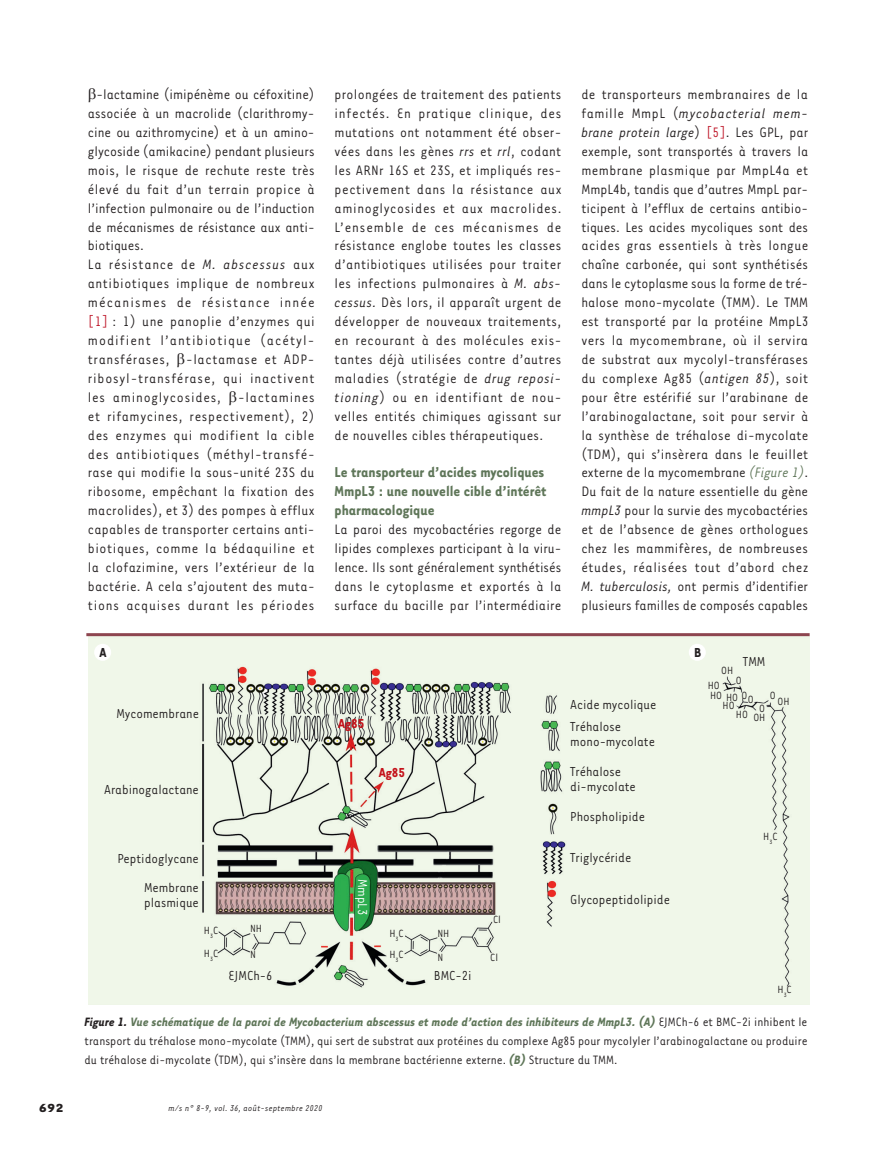
<style>
.page{position:relative;width:894px;height:1150px;background:#fff}
.page>*{position:absolute;margin:0;border:0;box-sizing:border-box;transform-origin:0 0}
.t1{font:700 16.5px/18.9px "Tarzana Narrow";color:#5f7659}
.t2{font:15.75px/18.9px "Tarzana Narrow";letter-spacing:.02em;color:#231f20;text-align:justify}
.t3{font:15px/30px "Tarzana Narrow";color:#231f20}
.t4{font:700 15px "Tarzana Narrow";color:#c4121a}
.t5{font:15px "Tarzana Narrow";color:#fff}
.t6{font:700 15px "Tarzana Narrow";color:#231f20}
.t7{font:13.95px/18.9px "Tarzana Narrow";color:#231f20;text-align:justify}
.t8{font:700 13.5px "Tarzana Wide";color:#231f20}
.t9{font:12px/11.4px "Tarzana Narrow";color:#231f20}
.t10{font:italic 9.75px "Tarzana Narrow";letter-spacing:.025em;color:#231f20}
.s1{font-style:italic}
.s2{color:#bf182a}
.s3{font-style:italic;color:#5f7659}
.s4{font-weight:700;font-style:italic}
.s5{font-weight:700;font-style:italic;color:#5f7659}
</style>
<div class="page">
<img style="left:88px;top:639px;width:721px;height:364px">
<div style="left:94px;top:643px;width:17px;height:17px;background:#fff;border-radius:50%"></div>
<div style="left:688px;top:643px;width:17px;height:17px;background:#fff;border-radius:50%"></div>
<hr style="left:86px;top:633px;width:723px;height:3px;background:#8d454f">
<p class="t2" style="left:88px;top:84px;width:228px;text-align:left;text-indent:9px">-lactamine (imipénème ou céfoxitine) associée à un macrolide (clarithromy&shy;cine ou azithromycine) et à un amino&shy;glycoside (amikacine) pendant plusieurs mois, le risque de rechute reste très élevé du fait d’un terrain propice à l’infection pulmonaire ou de l’induction de mécanismes de résistance aux anti&shy;biotiques.<br>La résistance de <span class="s1">M. abscessus</span> aux antibiotiques implique de nombreux mécanismes de résistance innée <span class="s2">[1]</span> : 1) une panoplie d’enzymes qui modifient l’antibiotique (acétyl&shy;transférases, -lactamase et ADP&shy;ribosyl-transférase, qui inactivent les aminoglycosides, -lactamines et rifamycines, respectivement), 2) des enzymes qui modifient la cible des antibiotiques (méthyl-transfé- rase qui modifie la sous-unité 23S du ribosome, empêchant la fixation des macrolides), et 3) des pompes à efflux capables de transporter certains anti&shy;biotiques, comme la bédaquiline et la clofazimine, vers l’extérieur de la bactérie. A cela s’ajoutent des muta&shy;tions acquises durant les périodes</p>
<p class="t2" style="left:334px;top:84px;width:228px">prolongées de traitement des patients infectés. En pratique clinique, des mutations ont notamment été obser&shy;vées dans les gènes <span class="s1">rrs</span> et <span class="s1">rrl</span>, codant les ARNr 16S et 23S, et impliqués res&shy;pectivement dans la résistance aux aminoglycosides et aux macrolides.<br>L’ensemble de ces mécanismes de résistance englobe toutes les classes d’antibiotiques utilisées pour traiter les infections pulmonaires à <span class="s1">M. abs&shy;cessus.</span> Dès lors, il apparaît urgent de développer de nouveaux traitements, en recourant à des molécules exis&shy;tantes déjà utilisées contre d’autres maladies (stratégie de <span class="s1">drug reposi&shy;tioning</span>) ou en identifiant de nou&shy;velles entités chimiques agissant sur de nouvelles cibles thérapeutiques.</p>
<p class="t1" style="left:334px;top:462px;width:213px">Le transporteur d’acides mycoliques<br>MmpL3 : une nouvelle cible d’intérêt pharmacologique</p>
<p class="t2" style="left:334px;top:519px;width:228px">La paroi des mycobactéries regorge de lipides complexes participant à la viru&shy;lence. Ils sont généralement synthétisés dans le cytoplasme et exportés à la surface du bacille par l’intermédiaire</p>
<p class="t2" style="left:581px;top:84px;width:228px">de transporteurs membranaires de la famille MmpL (<span class="s1">mycobacterial mem&shy;brane protein large</span>) <span class="s2">[5]</span>. Les GPL, par exemple, sont transportés à travers la membrane plasmique par MmpL4a et MmpL4b, tandis que d’autres MmpL par&shy;ticipent à l’efflux de certains antibio&shy;tiques. Les acides mycoliques sont des acides gras essentiels à très longue chaîne carbonée, qui sont synthétisés dans le cytoplasme sous la forme de tré- halose mono-mycolate (TMM). Le TMM est transporté par la protéine MmpL3 vers la mycomembrane, où il servira de substrat aux mycolyl-transférases du complexe Ag85 (<span class="s1">antigen 85</span>), soit pour être estérifié sur l’arabinane de l’arabinogalactane, soit pour servir à la synthèse de tréhalose di-mycolate (TDM), qui s’insèrera dans le feuillet externe de la mycomembrane <span class="s3">(Figure 1)</span>.<br>Du fait de la nature essentielle du gène <span class="s1">mmpL3</span> pour la survie des mycobactéries et de l’absence de gènes orthologues chez les mammifères, de nombreuses études, réalisées tout d’abord chez <span class="s1">M. tuberculosis,</span> ont permis d’identifier plusieurs familles de composés capables</p>
<p class="t6" style="left:100px;top:642px;width:9px">A</p>
<p class="t6" style="left:694px;top:642px;width:9px">B</p>
<p class="t9" style="left:721px;top:664px;width:14px">OH</p>
<p class="t3" style="left:743px;top:646px;width:24px">TMM</p>
<p class="t3" style="left:116px;top:697px;width:84px">Mycomembrane</p>
<p class="t3" style="left:104px;top:774px;width:96px">Arabinogalactane</p>
<p class="t4" style="left:338px;top:713px;width:28px">Ag85</p>
<p class="t4" style="left:378px;top:762px;width:28px">Ag85</p>
<p class="t3" style="left:117px;top:843px;width:83px;line-height:28.8px;text-align:right">Peptidoglycane<br>Membrane</p>
<p class="t3" style="left:144px;top:886px;width:56px">plasmique</p>
<p class="t9" style="left:204px;top:923px;width:16px">H<sub>3</sub>C</p>
<p class="t9" style="left:204px;top:946px;width:16px">H<sub>3</sub>C</p>
<p class="t9" style="left:250px;top:922px;width:14px">NH</p>
<p class="t5" style="left:371px;top:878px;width:38px;rotate:90deg">MmpL3</p>
<p class="t9" style="left:389px;top:926px;width:16px">H<sub>3</sub>C</p>
<p class="t9" style="left:437px;top:926px;width:14px">NH</p>
<p class="t9" style="left:493px;top:913px;width:9px">Cl</p>
<p class="t9" style="left:389px;top:948px;width:16px">H<sub>3</sub>C</p>
<p class="t9" style="left:250px;top:948px;width:7px">N</p>
<p class="t9" style="left:437px;top:950px;width:7px">N</p>
<p class="t9" style="left:490px;top:950px;width:9px">Cl</p>
<p class="t3" style="left:229px;top:959px;width:45px">EJMCh-6</p>
<p class="t3" style="left:434px;top:959px;width:39px">BMC-2i</p>
<p class="t3" style="left:570px;top:692px;width:88px;line-height:22.5px">Acide mycolique<br>Tréhalose</p>
<p class="t3" style="left:570px;top:725px;width:86px">mono-mycolate<br>Tréhalose</p>
<p class="t3" style="left:570px;top:770px;width:76px">di-mycolate<br>Phospholipide</p>
<p class="t3" style="left:570px;top:841px;width:62px">Triglycéride</p>
<p class="t3" style="left:570px;top:883px;width:101px">Glycopeptidolipide</p>
<p class="t9" style="left:736px;top:674px;width:7px">O</p>
<p class="t9" style="left:707px;top:678px;width:47px">HO<br>HO HO OO</p>
<p class="t9" style="left:722px;top:698px;width:14px">HO</p>
<p class="t9" style="left:736px;top:707px;width:14px">HO</p>
<p class="t9" style="left:769px;top:689px;width:7px">O</p>
<p class="t9" style="left:777px;top:695px;width:14px">OH</p>
<p class="t9" style="left:759px;top:702px;width:7px">O</p>
<p class="t9" style="left:753px;top:710px;width:14px">OH</p>
<p class="t9" style="left:763px;top:830px;width:16px">H<sub>3</sub>C</p>
<p class="t9" style="left:777px;top:982px;width:16px">H<sub>3</sub>C</p>
<p class="t7" style="left:85px;top:1011px;width:724px"><span class="s4">Figure 1.</span> <span class="s5">Vue schématique de la paroi de Mycobacterium abscessus et mode d’action des inhibiteurs de MmpL3. (A)</span> EJMCh-6 et BMC-2i inhibent le transport du tréhalose mono-mycolate (TMM), qui sert de substrat aux protéines du complexe Ag85 pour mycolyler l’arabinogalactane ou produire du tréhalose di-mycolate (TDM), qui s’insère dans la membrane bactérienne externe. <span class="s5">(B)</span> Structure du TMM.</p>
<p class="t8" style="left:39px;top:1098px;width:26px">692</p>
<p class="t10" style="left:169px;top:1101px;width:155px">m/s n° 8-9, vol. 36, août-septembre 2020</p>
</div>
